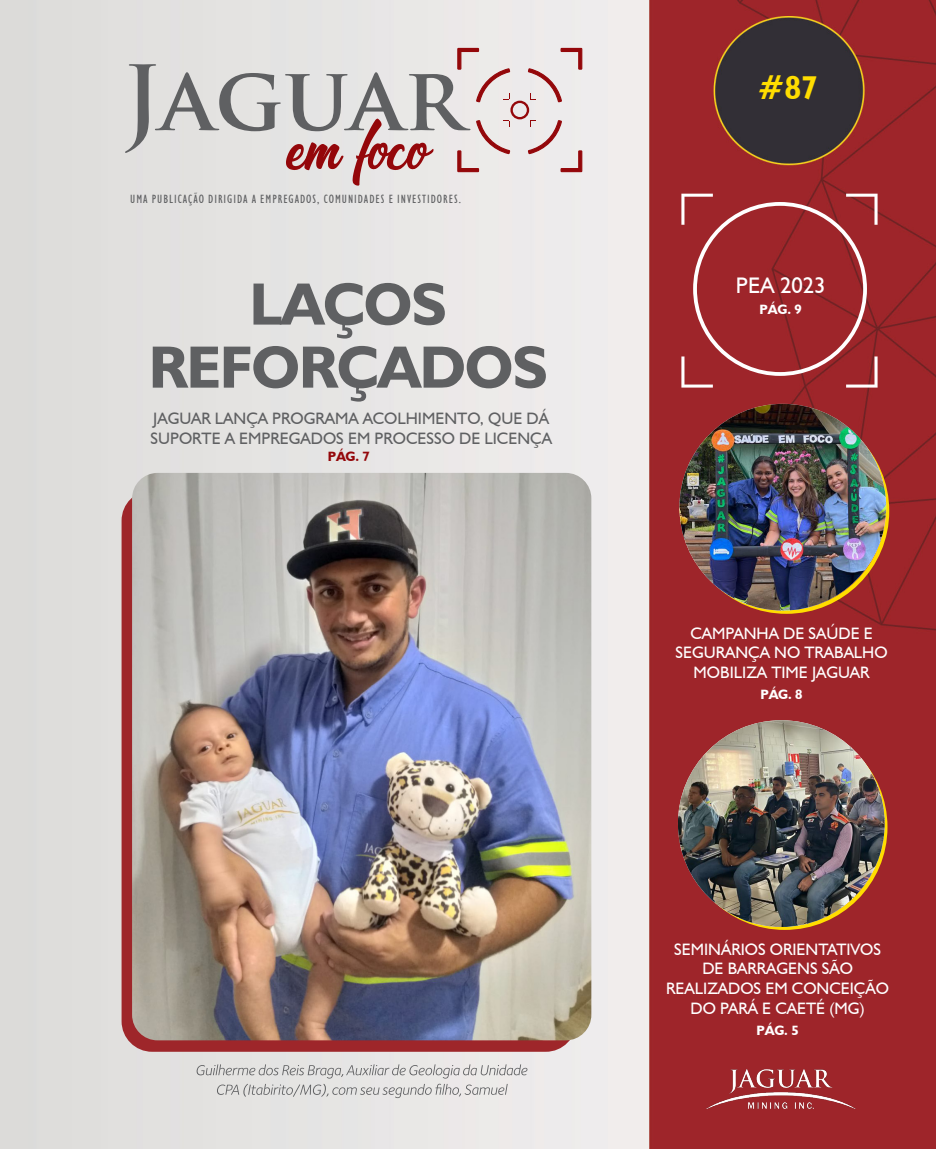
<style>
.page{position:relative;width:936px;height:1149px;background:#fff}
.page>*{position:absolute;margin:0;border:0;box-sizing:border-box;transform-origin:0 0}
.t1{font:700 60px/63px "Humanist 521 BT";letter-spacing:-.02em;color:#5f6062;text-align:center}
.t2{font:700 condensed 33px "Humanist 521 BT";color:#fd0}
.t3{font:22.5px "Humanist 521 BT";color:#fff}
.t4{font:16.5px/19.8px "Humanist 521 BT";color:#fff;text-align:center}
.t5{font:16.5px/19.8px "Humanist 521 BT";color:#5f6062}
.t6{font:700 13.5px "Humanist 521 BT";letter-spacing:-.01em;color:#fff}
.t7{font:700 13.5px "Humanist 521 BT";color:#94070a}
.t8{font:condensed 12px "Humanist 521 BT";letter-spacing:.08em;color:#5f6062}
</style>
<div class="page">
<img style="left:0;top:0;width:935px;height:1148px">
<svg style="left:125px;top:48px;width:457px;height:137px;background:#d4caca"></svg>
<div style="left:121px;top:490px;width:455px;height:561px;background:#9e262a;border-radius:31px"></div>
<div style="left:693px;top:202px;width:173px;height:174px;border:4px solid #fff;border-radius:50%"></div>
<svg style="left:846px;top:194px;width:31px;height:31px"></svg>
<svg style="left:846px;top:356px;width:31px;height:31px"></svg>
<svg style="left:681px;top:194px;width:31px;height:31px"></svg>
<svg style="left:681px;top:356px;width:31px;height:31px"></svg>
<img style="left:678px;top:720px;width:206px;height:206px;border-radius:103px">
<img style="left:679px;top:404px;width:207px;height:206px;border-radius:103px">
<img style="left:689px;top:1052px;width:183px;height:55px">
<img style="left:132px;top:472px;width:459px;height:567px">
<svg style="left:196px;top:1063px;width:331px;height:34px;background:#d5d4d4"></svg>
<p class="t8" style="left:130px;top:192px;width:332px">UMA PUBLICAÇÃO DIRIGIDA A EMPREGADOS, COMUNIDADES E INVESTIDORES.</p>
<h1 class="t1" style="left:148px;top:271px;width:401px">LAÇOS<br>REFORÇADOS</h1>
<p class="t5" style="left:150px;top:408px;width:403px">JAGUAR LANÇA PROGRAMA ACOLHIMENTO, QUE DÁ<br>SUPORTE A EMPREGADOS EM PROCESSO DE LICENÇA</p>
<p class="t7" style="left:328px;top:447px;width:44px">PÁG. 7</p>
<h2 class="t2" style="left:758px;top:67px;width:60px">#87</h2>
<h3 class="t3" style="left:735px;top:272px;width:91px">PEA 2023</h3>
<p class="t6" style="left:759px;top:301px;width:44px">PÁG. 9</p>
<p class="t4" style="left:675px;top:622px;width:214px">CAMPANHA DE SAÚDE E<br>SEGURANÇA NO TRABALHO<br>MOBILIZA TIME JAGUAR</p>
<p class="t6" style="left:760px;top:686px;width:44px">PÁG. 8</p>
<p class="t4" style="left:666px;top:938px;width:224px">SEMINÁRIOS ORIENTATIVOS<br>DE BARRAGENS SÃO<br>REALIZADOS EM CONCEIÇÃO<br>DO PARÁ E CAETÉ (MG)</p>
<p class="t6" style="left:756px;top:1021px;width:44px">PÁG. 5</p>
</div>
